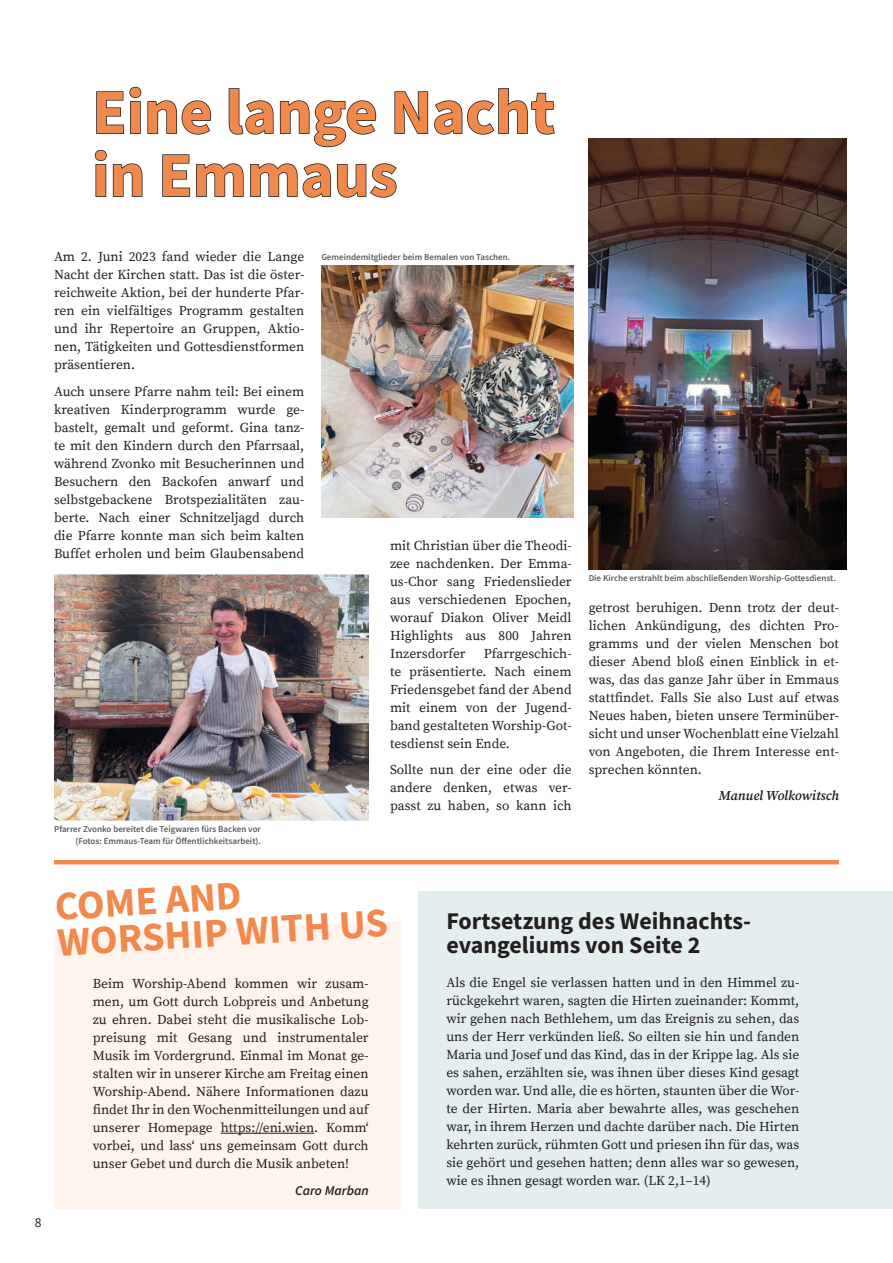
<style>
.page{position:relative;width:893px;height:1263px;background:#fff}
.page>*{position:absolute;margin:0;border:0;box-sizing:border-box;transform-origin:0 0}
.t1{font:700 63px/63px "Source Sans Pro";color:#f1884c}
.t2{font:700 40.5px/35.4px "Source Sans Pro";color:#f1884c}
.t3{font:700 24px/24px "Source Sans Pro";color:#231f20}
.t4{font:13.5px/18px "Source Serif Pro";color:#231f20;text-align:justify}
.t5{font:italic 600 13.5px "Source Serif Pro";letter-spacing:-.005em;color:#231f20}
.t6{font:italic 600 13.5px "Source Sans Pro";color:#231f20}
.t7{font:13.5px "Source Sans Pro";color:#231f20}
.t8{font:600 9px/12px "Source Sans Pro";color:#5a5a5c;text-align:right}
</style>
<div class="page">
<svg style="left:96px;top:86px;width:116px;height:49px"></svg>
<svg style="left:228px;top:88px;width:149px;height:60px"></svg>
<svg style="left:394px;top:88px;width:161px;height:47px"></svg>
<svg style="left:94px;top:149px;width:49px;height:48px"></svg>
<svg style="left:162px;top:154px;width:235px;height:44px"></svg>
<img style="left:321px;top:265px;width:253px;height:253px">
<img style="left:588px;top:138px;width:258px;height:432px">
<img style="left:55px;top:575px;width:313px;height:245px">
<hr style="left:54px;top:860px;width:785px;height:4px;background:#f1884c">
<div style="left:54px;top:921px;width:347px;height:288px;background:#fef3ed"></div>
<hr style="left:221px;top:1133px;width:93px;height:1px;background:#231f20">
<div style="left:418px;top:891px;width:475px;height:318px;background:#e4eeee"></div>
<h1 class="t1" style="left:92px;top:80px;width:464px">Eine lange Nacht in Emmaus</h1>
<p class="t4" style="left:54px;top:248px;width:252px">Am 2. Juni 2023 fand wieder die Lange Nacht der Kirchen statt. Das ist die öster&shy;reichweite Aktion, bei der hunderte Pfar&shy;ren ein vielfältiges Programm gestalten und ihr Repertoire an Gruppen, Aktio&shy;nen, Tätigkeiten und Gottesdienstformen präsentieren.</p>
<p class="t4" style="left:54px;top:383px;width:252px">Auch unsere Pfarre nahm teil: Bei einem kreativen Kinderprogramm wurde ge&shy;bastelt, gemalt und geformt. Gina tanz&shy;te mit den Kindern durch den Pfarrsaal, während Zvonko mit Besucherinnen und Besuchern den Backofen anwarf und selbstgebackene Brotspezialitäten zau&shy;berte. Nach einer Schnitzeljagd durch die Pfarre konnte man sich beim kalten Buffet erholen und beim Glaubensabend</p>
<p class="t8" style="left:54px;top:823px;width:208px">Pfarrer Zvonko bereitet die Teigwaren fürs Backen vor (Fotos: Emmaus-Team für Öffentlichkeitsarbeit).</p>
<p class="t8" style="left:321px;top:251px;width:190px">Gemeindemitglieder beim Bemalen von Taschen.</p>
<p class="t4" style="left:390px;top:537px;width:183px">mit Christian über die Theodi&shy;zee nachdenken. Der Emma&shy;us-Chor sang Friedenslieder aus verschiedenen Epochen, worauf Diakon Oliver Meidl Highlights aus 800 Jahren Inzersdorfer</p>
<p class="t4" style="left:390px;top:645px;width:183px;text-indent:94px">Pfarrgeschich&shy;te präsentierte. Nach einem Friedensgebet fand der Abend mit einem von der Jugend&shy;band gestalteten Worship-Got&shy;tesdienst sein Ende.</p>
<p class="t4" style="left:390px;top:761px;width:183px">Sollte nun der eine oder die andere denken, etwas ver&shy;passt zu haben, so kann ich</p>
<p class="t8" style="left:589px;top:572px;width:249px">Die Kirche erstrahlt beim abschließenden Worship-Gottesdienst.</p>
<p class="t4" style="left:589px;top:599px;width:252px">getrost beruhigen. Denn trotz der deut&shy;lichen Ankündigung, des dichten Pro&shy;gramms und der vielen Menschen bot dieser Abend bloß einen Einblick in et&shy;was, das das ganze Jahr über in Emmaus stattfindet. Falls Sie also Lust auf etwas Neues haben, bieten unsere Terminüber&shy;sicht und unser Wochenblatt eine Vielzahl von Angeboten, die Ihrem Interesse ent&shy;sprechen könnten.</p>
<p class="t5" style="left:718px;top:787px;width:122px">Manuel Wolkowitsch</p>
<p class="t7" style="left:35px;top:1214px;width:8px">8</p>
<h2 class="t2" style="left:54px;top:887px;width:333px;rotate:-3deg">COME AND<br>WORSHIP WITH US</h2>
<p class="t4" style="left:93px;top:975px;width:277px">Beim Worship-Abend kommen wir zusam&shy;men, um Gott durch Lobpreis und Anbetung zu ehren. Dabei steht die musikalische Lob&shy;preisung mit Gesang und instrumentaler Musik im Vordergrund. Einmal im Monat ge&shy;stalten wir in unserer Kirche am Freitag einen Worship-Abend. Nähere Informationen dazu findet Ihr in den Wochenmitteilungen und auf unserer Homepage https://eni.wien. Komm‘ vorbei, und lass‘ uns gemeinsam Gott durch unser Gebet und durch die Musik anbeten!</p>
<p class="t6" style="left:295px;top:1181px;width:75px">Caro Marban</p>
<h3 class="t3" style="left:446px;top:909px;width:306px">Fortsetzung des Weihnachts&shy;evangeliums von Seite 2</h3>
<p class="t4" style="left:446px;top:974px;width:354px">Als die Engel sie verlassen hatten und in den Himmel zu&shy;rückgekehrt waren, sagten die Hirten zueinander: Kommt, wir gehen nach Bethlehem, um das Ereignis zu sehen, das uns der Herr verkünden ließ. So eilten sie hin und fanden Maria und Josef und das Kind, das in der Krippe lag. Als sie es sahen, erzählten sie, was ihnen über dieses Kind gesagt worden war. Und alle, die es hörten, staunten über die Wor&shy;te der Hirten. Maria aber bewahrte alles, was geschehen war, in ihrem Herzen und dachte darüber nach. Die Hirten kehrten zurück, rühmten Gott und priesen ihn für das, was sie gehört und gesehen hatten; denn alles war so gewesen, wie es ihnen gesagt worden war. (LK 2,1–14)</p>
</div>
